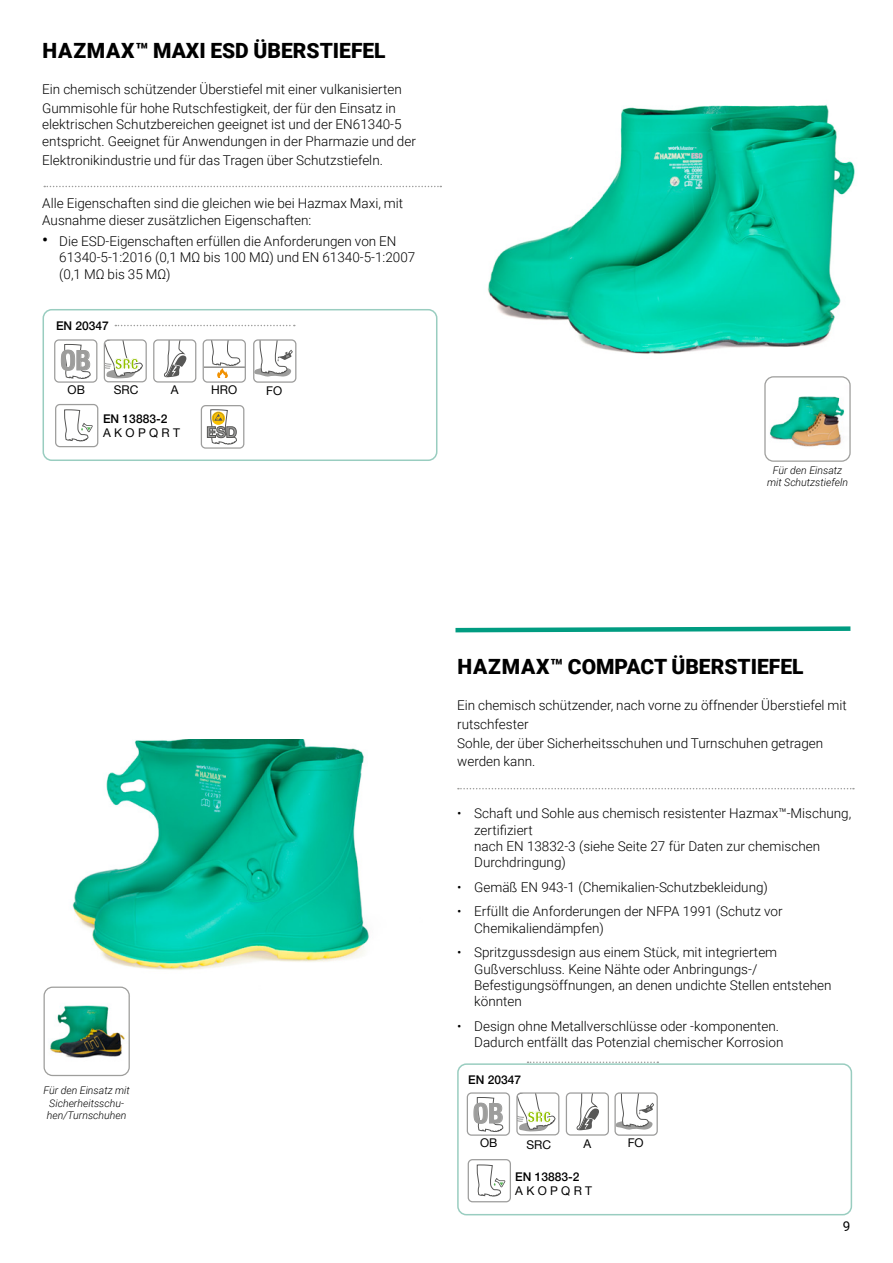
<style>
.page{position:relative;width:893px;height:1263px;background:#fff}
.page>*{position:absolute;margin:0;border:0;box-sizing:border-box;transform-origin:0 0}
.t1{font:700 condensed 27.3px "Helvetica Neue";color:#9d9d9c}
.t2{font:900 21px "Roboto";color:#000}
.t3{font:900 condensed 14.4px "Helvetica Neue";color:#92c100}
.t4{font:300 13.5px/16.2px "Roboto";color:#000}
.t5{font:13.5px "Roboto";color:#000}
.t6{font:500 12px/14.4px "Helvetica Neue";color:#000}
.t7{font:12px "Helvetica Neue";color:#000}
.t8{font:italic 300 10.5px/12.6px "Roboto";color:#000;text-align:center}
.s1{font-weight:400;font-size:18px}
.s2{font-weight:400}
</style>
<div class="page">
<div style="left:457px;top:1063px;width:395px;height:152px;border:2px solid #99cdc0;border-radius:9px"></div>
<svg style="left:458px;top:788px;width:396px;height:1px"></svg>
<svg style="left:576px;top:1094px;width:23px;height:37px"></svg>
<div style="left:566px;top:1092px;width:43px;height:43px;border:1px solid #9d9d9c;border-radius:4px"></div>
<svg style="left:164px;top:341px;width:22px;height:37px"></svg>
<div style="left:153px;top:339px;width:43px;height:44px;border:1px solid #9d9d9c;border-radius:4px"></div>
<img style="left:43px;top:740px;width:326px;height:262px">
<img style="left:488px;top:104px;width:367px;height:250px">
<img style="left:769px;top:396px;width:76px;height:51px">
<div style="left:764px;top:376px;width:87px;height:86px;border:1px solid #9e9e9c;border-radius:9px"></div>
<img style="left:46px;top:998px;width:82px;height:60px">
<div style="left:44px;top:986px;width:86px;height:90px;border:1px solid #9e9e9c;border-radius:9px"></div>
<svg style="left:203px;top:407px;width:39px;height:40px"></svg>
<div style="left:201px;top:405px;width:43px;height:44px;border:1px solid #9d9d9c;border-radius:4px"></div>
<svg style="left:616px;top:1094px;width:39px;height:36px"></svg>
<div style="left:614px;top:1092px;width:44px;height:44px;border:1px solid #9d9d9c;border-radius:4px"></div>
<svg style="left:255px;top:341px;width:38px;height:36px"></svg>
<div style="left:253px;top:339px;width:43px;height:44px;border:1px solid #9d9d9c;border-radius:4px"></div>
<svg style="left:474px;top:1097px;width:30px;height:35px"></svg>
<div style="left:467px;top:1092px;width:43px;height:44px;border:1px solid #9d9d9c;border-radius:4px"></div>
<svg style="left:61px;top:344px;width:30px;height:35px"></svg>
<div style="left:54px;top:339px;width:43px;height:44px;border:1px solid #9d9d9c;border-radius:4px"></div>
<svg style="left:476px;top:1164px;width:30px;height:33px"></svg>
<div style="left:468px;top:1159px;width:43px;height:43px;border:1px solid #9d9d9c;border-radius:4px"></div>
<svg style="left:64px;top:409px;width:29px;height:33px"></svg>
<div style="left:55px;top:404px;width:43px;height:43px;border:1px solid #9d9d9c;border-radius:4px"></div>
<svg style="left:518px;top:1094px;width:38px;height:38px"></svg>
<div style="left:516px;top:1092px;width:43px;height:43px;border:1px solid #9d9d9c;border-radius:4px"></div>
<svg style="left:106px;top:341px;width:37px;height:38px"></svg>
<div style="left:104px;top:339px;width:43px;height:43px;border:1px solid #9d9d9c;border-radius:4px"></div>
<svg style="left:205px;top:341px;width:39px;height:40px"></svg>
<div style="left:203px;top:339px;width:43px;height:44px;border:1px solid #9d9d9c;border-radius:4px"></div>
<svg style="left:115px;top:325px;width:180px;height:1px"></svg>
<svg style="left:527px;top:1061px;width:131px;height:2px"></svg>
<svg style="left:44px;top:186px;width:397px;height:1px"></svg>
<div style="left:43px;top:309px;width:394px;height:152px;border:2px solid #99cdc0;border-radius:9px"></div>
<svg style="left:455px;top:626px;width:396px;height:7px"></svg>
<p class="t2" style="left:43px;top:36px;width:345px">HAZMAX™ MAXI ESD ÜBERSTIEFEL</p>
<p class="t4" style="left:42px;top:79px;width:361px;line-height:18.8px">Ein chemisch schützender Überstiefel mit einer vulkanisierten<br>Gummisohle für hohe Rutschfestigkeit, der für den Einsatz in</p>
<p class="t4" style="left:42px;top:116px;width:375px">elektrischen Schutzbereichen geeignet ist und der EN61340-5 entspricht. Geeignet für Anwendungen in der Pharmazie und der</p>
<p class="t4" style="left:42px;top:151px;width:342px">Elektronikindustrie und für das Tragen über Schutzstiefeln.</p>
<p class="t4" style="left:42px;top:195px;width:362px">Alle Eigenschaften sind die gleichen wie bei Hazmax Maxi, mit<br>Ausnahme dieser zusätzlichen Eigenschaften:</p>
<p class="t4" style="left:59px;top:232px;width:357px;text-indent:-17px"><span class="s1">•</span> Die ESD-Eigenschaften erfüllen die Anforderungen von EN<br>61340-5-1:2016 (0,1 MΩ bis 100 MΩ) und EN 61340-5-1:2007 (0,1 MΩ bis 35 MΩ)</p>
<p class="t6" style="left:56px;top:317px;width:54px">EN 20347</p>
<p class="t1" style="left:60px;top:344px;width:32px">OB</p>
<p class="t7" style="left:68px;top:381px;width:19px">OB</p>
<p class="t3" style="left:115px;top:355px;width:25px">SRC</p>
<p class="t7" style="left:171px;top:381px;width:9px">A</p>
<p class="t7" style="left:211px;top:381px;width:28px">HRO</p>
<p class="t6" style="left:103px;top:410px;width:78px">EN 13883-2<br><span class="s2">A K O P Q R T</span></p>
<p class="t7" style="left:114px;top:381px;width:26px">SRC</p>
<p class="t7" style="left:266px;top:382px;width:18px">FO</p>
<p class="t8" style="left:767px;top:463px;width:83px">Für den Einsatz mit Schutzstiefeln</p>
<p class="t8" style="left:44px;top:1083px;width:88px">Für den Einsatz mit<br>Sicherheitsschu&shy;hen/Turnschuhen</p>
<p class="t2" style="left:457px;top:652px;width:347px">HAZMAX™ COMPACT ÜBERSTIEFEL</p>
<p class="t4" style="left:457px;top:695px;width:391px;line-height:18.8px">Ein chemisch schützender, nach vorne zu öffnender Überstiefel mit rutschfester<br>Sohle, der über Sicherheitsschuhen und Turnschuhen getragen werden kann.</p>
<p class="t4" style="left:474px;top:805px;width:379px;text-indent:-17px">• Schaft und Sohle aus chemisch resistenter Hazmax™-Mischung, zertifiziert<br>nach EN 13832-3 (siehe Seite 27 für Daten zur chemischen Durchdringung)</p>
<p class="t4" style="left:457px;top:878px;width:312px">• Gemäß EN 943-1 (Chemikalien-Schutzbekleidung)</p>
<p class="t4" style="left:474px;top:903px;width:310px;text-indent:-17px">• Erfüllt die Anforderungen der NFPA 1991 (Schutz vor<br>Chemikaliendämpfen)</p>
<p class="t4" style="left:474px;top:944px;width:359px;text-indent:-17px">• Spritzgussdesign aus einem Stück, mit integriertem Gußverschluss. Keine Nähte oder Anbringungs-/ Befestigungsöffnungen, an denen undichte Stellen entstehen könnten</p>
<p class="t4" style="left:474px;top:1017px;width:311px;text-indent:-17px">• Design ohne Metallverschlüsse oder -komponenten.<br>Dadurch entfällt das Potenzial chemischer Korrosion</p>
<p class="t6" style="left:468px;top:1071px;width:54px">EN 20347</p>
<p class="t1" style="left:473px;top:1097px;width:32px">OB</p>
<p class="t7" style="left:480px;top:1134px;width:19px">OB</p>
<p class="t3" style="left:527px;top:1108px;width:25px">SRC</p>
<p class="t7" style="left:526px;top:1135px;width:26px">SRC</p>
<p class="t7" style="left:584px;top:1135px;width:9px">A</p>
<p class="t6" style="left:515px;top:1168px;width:78px">EN 13883-2<br><span class="s2">A K O P Q R T</span></p>
<p class="t7" style="left:628px;top:1134px;width:18px">FO</p>
<p class="t5" style="left:843px;top:1216px;width:9px">9</p>
</div>
